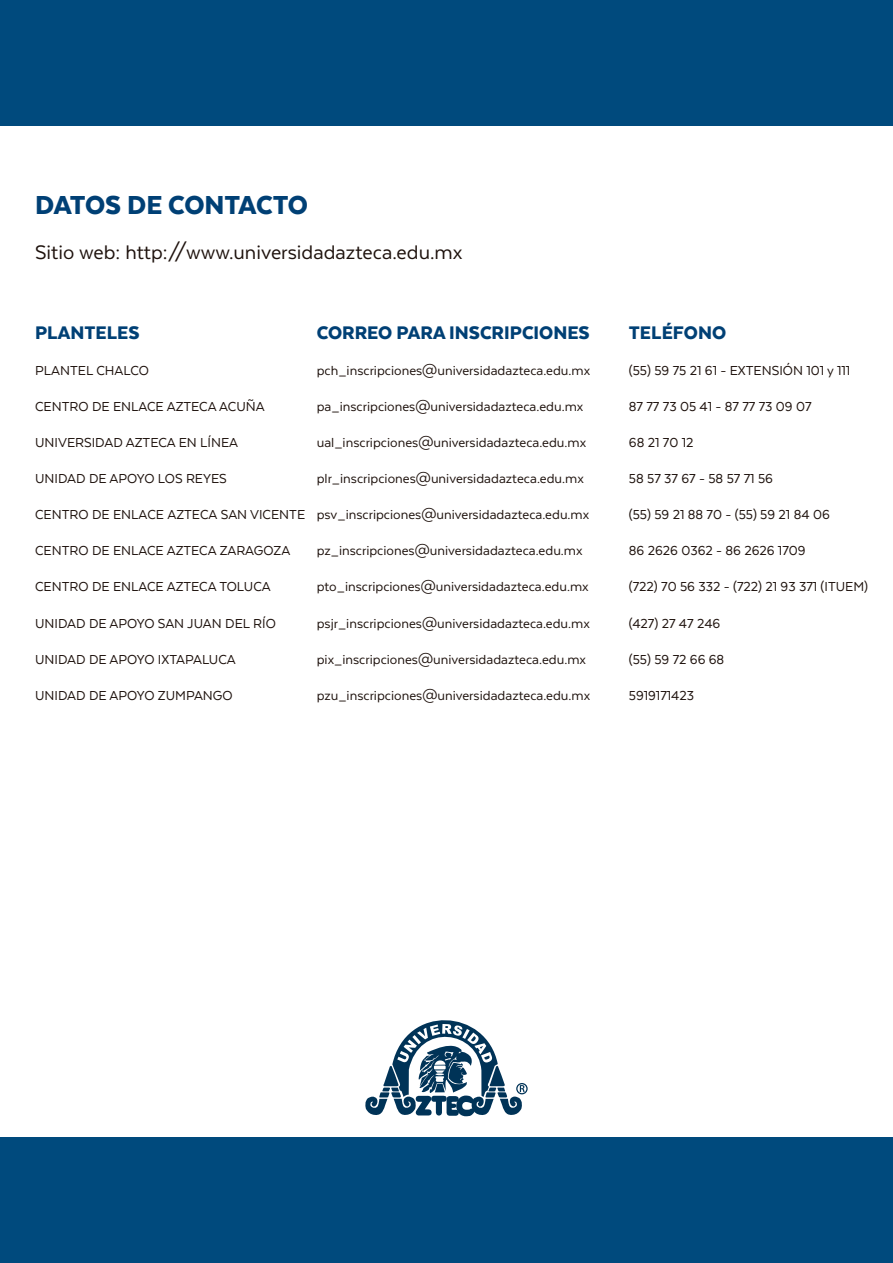
<style>
.page{position:relative;width:893px;height:1263px;background:#fff}
.page>*{position:absolute;margin:0;border:0;box-sizing:border-box;transform-origin:0 0}
.t1{font:900 30px "Texta";letter-spacing:-.015em;color:#004075}
.t2{font:22.5px "Texta";color:#1e120d}
.t3{font:900 21px "Texta";color:#004075}
.t4{font:15px "Texta";color:#1e120d}
</style>
<div class="page">
<div style="left:0;top:0;width:893px;height:126px;background:#004a7d"></div>
<div style="left:0;top:1138px;width:893px;height:125px;background:#004a7d"></div>
<svg style="left:365px;top:1020px;width:163px;height:96px"></svg>
<h1 class="t1" style="left:35px;top:190px;width:274px">DATOS DE CONTACTO</h1>
<h2 class="t2" style="left:35px;top:241px;width:429px">Sitio web: http://www.universidadazteca.edu.mx</h2>
<h3 class="t3" style="left:35px;top:322px;width:106px">PLANTELES</h3>
<p class="t4" style="left:35px;top:363px;width:115px">PLANTEL CHALCO</p>
<p class="t4" style="left:35px;top:399px;width:231px">CENTRO DE ENLACE AZTECA ACUÑA</p>
<p class="t4" style="left:35px;top:435px;width:204px">UNIVERSIDAD AZTECA EN LÍNEA</p>
<p class="t4" style="left:35px;top:471px;width:193px">UNIDAD DE APOYO LOS REYES</p>
<p class="t4" style="left:35px;top:507px;width:271px">CENTRO DE ENLACE AZTECA SAN VICENTE</p>
<p class="t4" style="left:35px;top:543px;width:257px">CENTRO DE ENLACE AZTECA ZARAGOZA</p>
<p class="t4" style="left:35px;top:579px;width:237px">CENTRO DE ENLACE AZTECA TOLUCA</p>
<p class="t4" style="left:35px;top:616px;width:242px">UNIDAD DE APOYO SAN JUAN DEL RÍO</p>
<p class="t4" style="left:35px;top:652px;width:202px">UNIDAD DE APOYO IXTAPALUCA</p>
<p class="t4" style="left:35px;top:688px;width:199px">UNIDAD DE APOYO ZUMPANGO</p>
<h3 class="t3" style="left:317px;top:322px;width:275px">CORREO PARA INSCRIPCIONES</h3>
<p class="t4" style="left:317px;top:363px;width:275px">pch_inscripciones@universidadazteca.edu.mx</p>
<p class="t4" style="left:317px;top:399px;width:268px">pa_inscripciones@universidadazteca.edu.mx</p>
<p class="t4" style="left:317px;top:435px;width:271px">ual_inscripciones@universidadazteca.edu.mx</p>
<p class="t4" style="left:317px;top:471px;width:269px">plr_inscripciones@universidadazteca.edu.mx</p>
<p class="t4" style="left:317px;top:507px;width:274px">psv_inscripciones@universidadazteca.edu.mx</p>
<p class="t4" style="left:317px;top:543px;width:267px">pz_inscripciones@universidadazteca.edu.mx</p>
<p class="t4" style="left:317px;top:579px;width:273px">pto_inscripciones@universidadazteca.edu.mx</p>
<p class="t4" style="left:317px;top:616px;width:275px">psjr_inscripciones@universidadazteca.edu.mx</p>
<p class="t4" style="left:317px;top:652px;width:271px">pix_inscripciones@universidadazteca.edu.mx</p>
<p class="t4" style="left:317px;top:688px;width:275px">pzu_inscripciones@universidadazteca.edu.mx</p>
<h3 class="t3" style="left:629px;top:322px;width:99px">TELÉFONO</h3>
<p class="t4" style="left:629px;top:363px;width:223px">(55) 59 75 21 61 - EXTENSIÓN 101 y 111</p>
<p class="t4" style="left:629px;top:399px;width:184px">87 77 73 05 41 - 87 77 73 09 07</p>
<p class="t4" style="left:629px;top:435px;width:66px">68 21 70 12</p>
<p class="t4" style="left:629px;top:471px;width:146px">58 57 37 67 - 58 57 71 56</p>
<p class="t4" style="left:629px;top:507px;width:202px">(55) 59 21 88 70 - (55) 59 21 84 06</p>
<p class="t4" style="left:629px;top:543px;width:178px">86 2626 0362 - 86 2626 1709</p>
<p class="t4" style="left:629px;top:579px;width:241px">(722) 70 56 332 - (722) 21 93 371 (ITUEM)</p>
<p class="t4" style="left:629px;top:616px;width:93px">(427) 27 47 246</p>
<p class="t4" style="left:629px;top:652px;width:97px">(55) 59 72 66 68</p>
<p class="t4" style="left:629px;top:688px;width:67px">5919171423</p>
</div>
